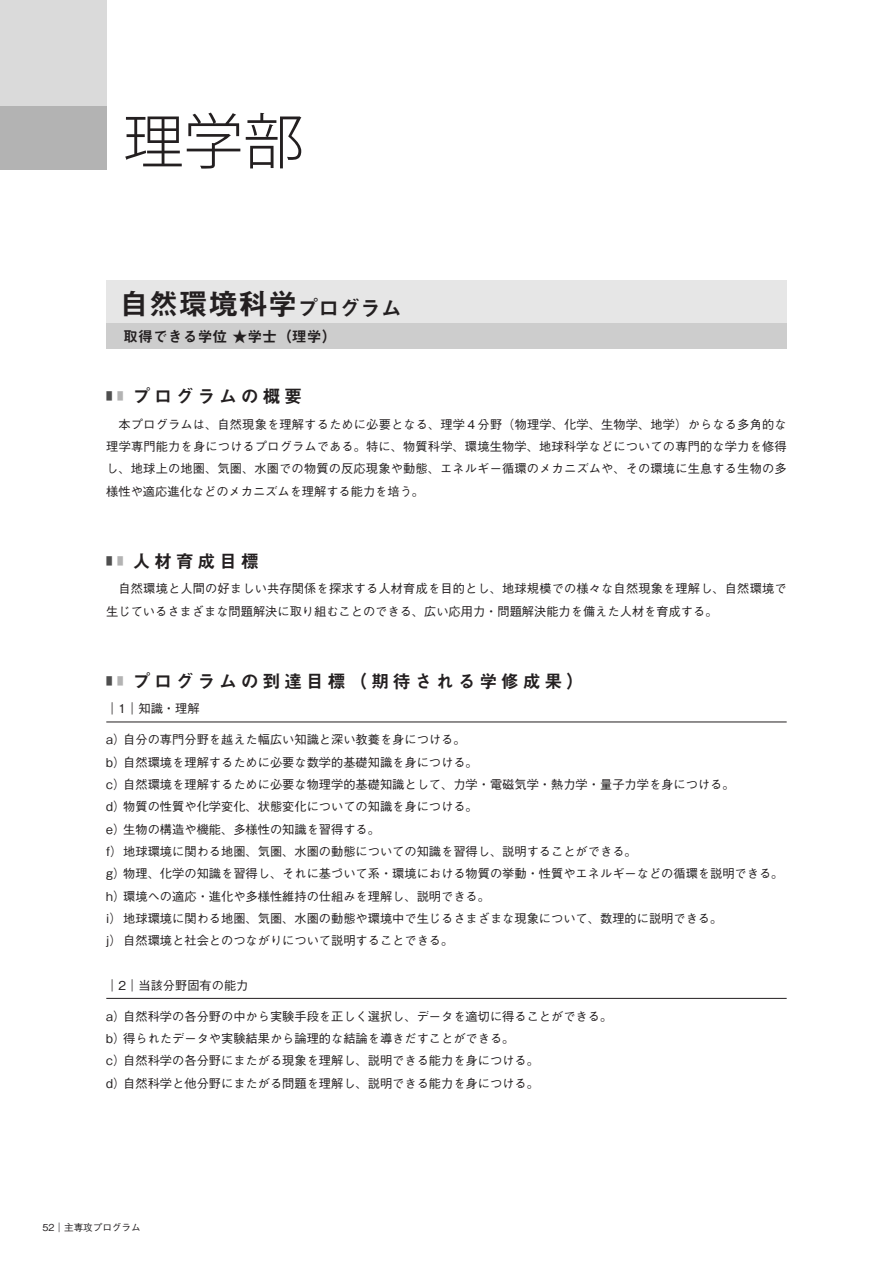
<style>
.page{position:relative;width:893px;height:1263px;background:#fff}
.page>*{position:absolute;margin:0;border:0;box-sizing:border-box;transform-origin:0 0}
.t1{font:60px "Koz Go Pro Light 90 pv RKSJ H";color:#231f20}
.t2{font:29.7px "Midashi Go Pr 6 MB31 90 pv RKSJ H";color:#231f20}
.t3{font:18px "Midashi Go Pr 6 MB31 90 pv RKSJ H";letter-spacing:.2em;color:#231f20}
.t4{font:14.85px "Midashi Go Pr 6 MB31 90 pv RKSJ H";color:#231f20}
.t5{font:12.15px/22.4px "Gothic BBB Pr 6 Medium 90 pv RKSJ V";color:#231f20}
.t6{font:9.6px "Gothic BBB Pro Medium 90 pv RKSJ H";color:#231f20}
.s1{font-size:20.85px}
</style>
<div class="page">
<div style="left:0;top:0;width:106px;height:170px;background:#dadada"></div>
<div style="left:0;top:106px;width:106px;height:64px;background:#b3b3b3"></div>
<div style="left:106px;top:281px;width:681px;height:68px;background:#e6e6e6"></div>
<div style="left:106px;top:323px;width:681px;height:26px;background:#cdcdcd"></div>
<hr style="left:106px;top:722px;width:681px;height:1px;background:#231f20">
<hr style="left:106px;top:998px;width:681px;height:1px;background:#231f20">
<h1 class="t1" style="left:123px;top:118px;width:182px">理学部</h1>
<h2 class="t2" style="left:119px;top:293px;width:284px">自然環境科学<span class="s1">プログラム</span></h2>
<p class="t4" style="left:123px;top:330px;width:215px">取得できる学位 ★学士（理学）</p>
<h3 class="t3" style="left:106px;top:389px;width:198px"><sup>■</sup> <sup>■</sup> プログラムの概要</h3>
<p class="t5" style="left:106px;top:414px;width:682px;text-align:justify;text-indent:12px">本プログラムは、自然現象を理解するために必要となる、理学４分野（物理学、化学、生物学、地学）からなる多角的な理学専門能力を身につけるプログラムである。特に、物質科学、環境生物学、地球科学などについての専門的な学力を修得し、地球上の地圏、気圏、水圏での物質の反応現象や動態、エネルギー循環のメカニズムや、その環境に生息する生物の多様性や適応進化などのメカニズムを理解する能力を培う。</p>
<h3 class="t3" style="left:106px;top:554px;width:154px"><sup>■</sup> <sup>■</sup> 人材育成目標</h3>
<p class="t5" style="left:106px;top:579px;width:682px;text-indent:12px">自然環境と人間の好ましい共存関係を探求する人材育成を目的とし、地球規模での様々な自然現象を理解し、自然環境で生じているさまざまな問題解決に取り組むことのできる、広い応用力・問題解決能力を備えた人材を育成する。</p>
<h3 class="t3" style="left:106px;top:674px;width:479px"><sup>■</sup> <sup>■</sup> プログラムの到達目標（期待される学修成果）</h3>
<p class="t5" style="left:106px;top:699px;width:95px">｜1｜知識・理解</p>
<p class="t5" style="left:106px;top:730px;width:679px">a）自分の専門分野を越えた幅広い知識と深い教養を身につける。<br>b）自然環境を理解するために必要な数学的基礎知識を身につける。<br>c）自然環境を理解するために必要な物理学的基礎知識として、力学・電磁気学・熱力学・量子力学を身につける。<br>d）物質の性質や化学変化、状態変化についての知識を身につける。<br>e）生物の構造や機能、多様性の知識を習得する。<br>f） 地球環境に関わる地圏、気圏、水圏の動態についての知識を習得し、説明することができる。<br>g）物理、化学の知識を習得し、それに基づいて系・環境における物質の挙動・性質やエネルギーなどの循環を説明できる。h）環境への適応・進化や多様性維持の仕組みを理解し、説明できる。<br>i） 地球環境に関わる地圏、気圏、水圏の動態や環境中で生じるさまざまな現象について、数理的に説明できる。<br>j） 自然環境と社会とのつながりについて説明することできる。</p>
<p class="t5" style="left:106px;top:976px;width:144px">｜2｜当該分野固有の能力</p>
<p class="t5" style="left:106px;top:1007px;width:507px">a）自然科学の各分野の中から実験手段を正しく選択し、データを適切に得ることができる。b）得られたデータや実験結果から論理的な結論を導きだすことができる。<br>c）自然科学の各分野にまたがる現象を理解し、説明できる能力を身につける。<br>d）自然科学と他分野にまたがる問題を理解し、説明できる能力を身につける。</p>
<p class="t6" style="left:43px;top:1224px;width:100px">52｜主専攻プログラム</p>
</div>
